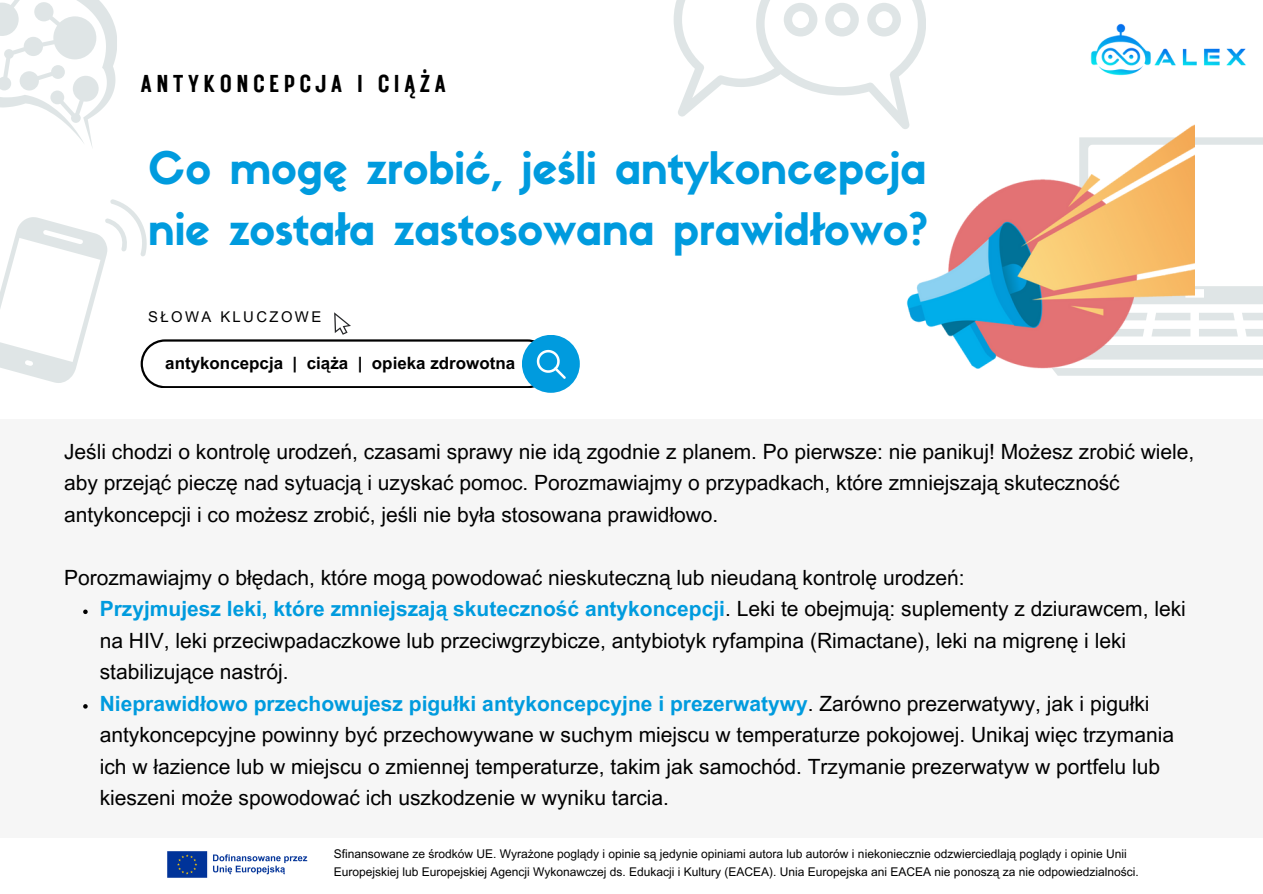
<style>
.page{position:relative;width:1263px;height:894px;background:#fff}
.page>*{position:absolute;margin:0;border:0;box-sizing:border-box;transform-origin:0 0}
.t1{font:43.95px/60.8px "Sifonn Basic";color:#009bde}
.t2{font:24.45px "Rustic Printed";letter-spacing:.16em;color:#000}
.t3{font:21px/31.5px "Arial MT Pro";color:#000}
.t4{font:700 16.95px "Arial MT Pro";color:#000}
.t5{font:14.85px "Arial MT Pro";letter-spacing:.16em;color:#000}
.t6{font:12px/18px "Arial MT Pro";color:#000}
.s1{font-weight:700;color:#009bde}
</style>
<div class="page">
<svg style="left:1194px;top:368px;width:69px;height:7px"></svg>
<svg style="left:1194px;top:313px;width:69px;height:46px"></svg>
<svg style="left:1194px;top:157px;width:69px;height:147px"></svg>
<svg style="left:0;top:0;width:117px;height:146px"></svg>
<div style="left:0;top:419px;width:1263px;height:418px;background:#f6f6f6"></div>
<svg style="left:674px;top:0;width:252px;height:117px"></svg>
<img style="left:1090px;top:23px;width:173px;height:134px">
<div style="left:522px;top:335px;width:58px;height:57px;background:#009bde;border-radius:50%"></div>
<svg style="left:0;top:199px;width:566px;height:189px"></svg>
<svg style="left:83px;top:609px;width:5px;height:5px"></svg>
<svg style="left:83px;top:704px;width:5px;height:4px"></svg>
<img style="left:884px;top:105px;width:310px;height:271px">
<img style="left:167px;top:851px;width:141px;height:27px">
<h1 class="t2" style="left:141px;top:67px;width:307px">ANTYKONCEPCJA I CIĄŻA</h1>
<p class="t1" style="left:148px;top:142px;width:781px">Co mogę zrobić, jeśli antykoncepcja nie została zastosowana prawidłowo?</p>
<p class="t5" style="left:148px;top:311px;width:175px">SŁOWA KLUCZOWE</p>
<p class="t4" style="left:165px;top:357px;width:351px">antykoncepcja | ciąża | opieka zdrowotna</p>
<p class="t3" style="left:64px;top:438px;width:1132px">Jeśli chodzi o kontrolę urodzeń, czasami sprawy nie idą zgodnie z planem. Po pierwsze: nie panikuj! Możesz zrobić wiele, aby przejąć pieczę nad sytuacją i uzyskać pomoc. Porozmawiajmy o przypadkach, które zmniejszają skuteczność antykoncepcji i co możesz zrobić, jeśli nie była stosowana prawidłowo.</p>
<p class="t3" style="left:64px;top:564px;width:902px">Porozmawiajmy o błędach, które mogą powodować nieskuteczną lub nieudaną kontrolę urodzeń:</p>
<p class="t3" style="left:100px;top:595px;width:1088px"><span class="s1">Przyjmujesz leki, które zmniejszają skuteczność antykoncepcji</span>. Leki te obejmują: suplementy z dziurawcem, leki na HIV, leki przeciwpadaczkowe lub przeciwgrzybicze, antybiotyk ryfampina (Rimactane), leki na migrenę i leki stabilizujące nastrój.</p>
<h2 class="t3" style="left:100px;top:690px;width:1076px"><span class="s1">Nieprawidłowo przechowujesz pigułki antykoncepcyjne i prezerwatywy</span>. Zarówno prezerwatywy, jak i pigułki antykoncepcyjne powinny być przechowywane w suchym miejscu w temperaturze pokojowej. Unikaj więc trzymania ich w łazience lub w miejscu o zmiennej temperaturze, takim jak samochód. Trzymanie prezerwatyw w portfelu lub kieszeni może spowodować ich uszkodzenie w wyniku tarcia.</h2>
<h5 class="t6" style="left:334px;top:845px;width:806px">Sfinansowane ze środków UE. Wyrażone poglądy i opinie są jedynie opiniami autora lub autorów i niekoniecznie odzwierciedlają poglądy i opinie Unii<br>Europejskiej lub Europejskiej Agencji Wykonawczej ds. Edukacji i Kultury (EACEA). Unia Europejska ani EACEA nie ponoszą za nie odpowiedzialności.</h5>
</div>
